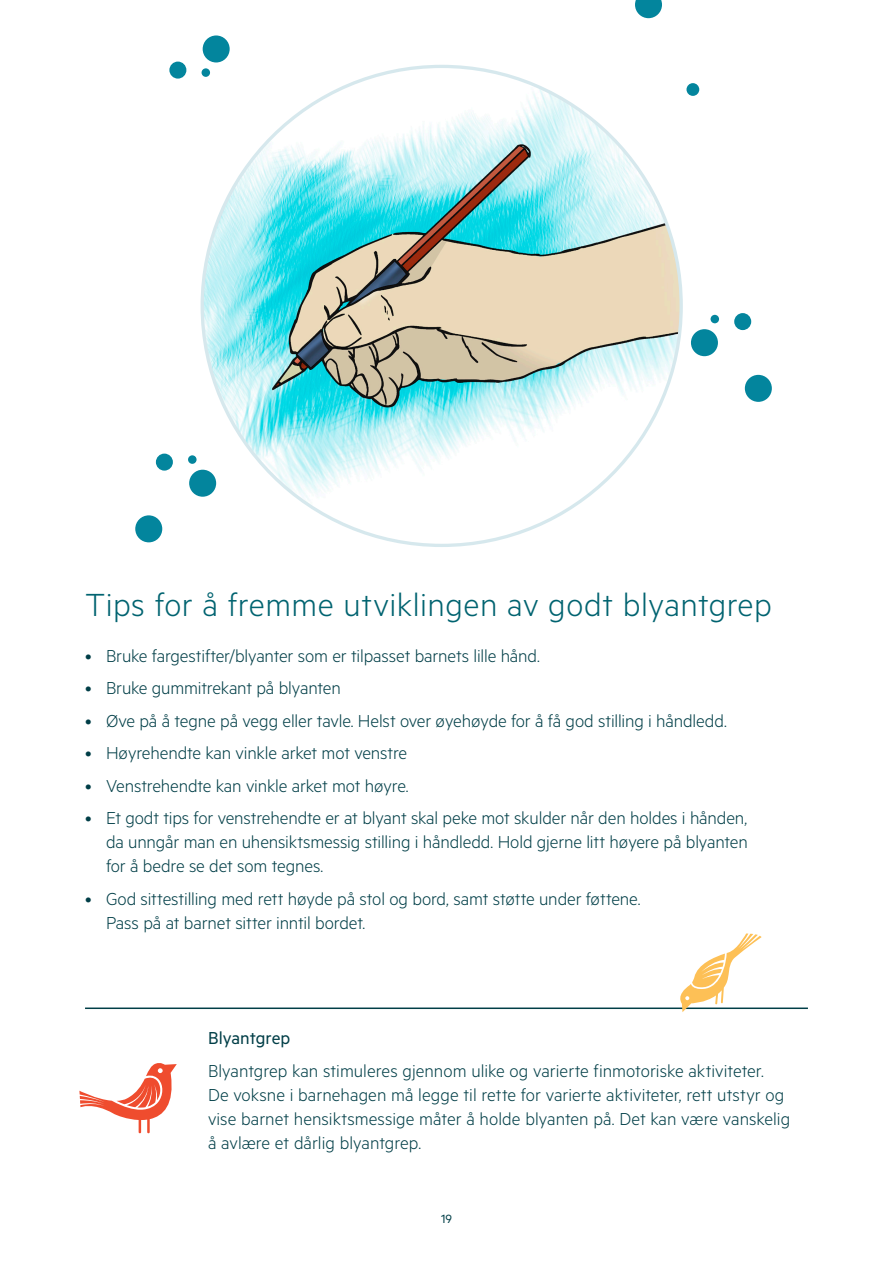
<style>
.page{position:relative;width:893px;height:1263px;background:#fff}
.page>*{position:absolute;margin:0;border:0;box-sizing:border-box;transform-origin:0 0}
.HiB_tekst_Metric_lig{font:300 36px "Metric";letter-spacing:.015em;color:#006370}
.HiB_tekst_Metric_lig-2{font:300 19.5px/24px "Metric";letter-spacing:-.005em;color:#003e47}
.HiB_tekst_Metric_lig-3{font:19.5px "Metric";color:#003e47}
.t1{font:13.5px "Metric";color:#003e47}
</style>
<div class="page">
<hr style="left:85px;top:1007px;width:723px;height:2px;background:#003e47">
<svg style="left:79px;top:1063px;width:98px;height:71px"></svg>
<img style="left:202px;top:66px;width:479px;height:479px;border-radius:239px">
<svg style="left:635px;top:0;width:27px;height:18px"></svg>
<div style="left:686px;top:83px;width:13px;height:13px;background:#03859d;border-radius:50%"></div>
<div style="left:169px;top:62px;width:17px;height:17px;background:#03859d;border-radius:50%"></div>
<div style="left:203px;top:35px;width:27px;height:27px;background:#03859d;border-radius:50%"></div>
<div style="left:202px;top:68px;width:8px;height:9px;background:#03859d;border-radius:50%"></div>
<div style="left:734px;top:313px;width:17px;height:17px;background:#03859d;border-radius:50%"></div>
<div style="left:691px;top:329px;width:27px;height:27px;background:#03859d;border-radius:50%"></div>
<div style="left:745px;top:375px;width:27px;height:27px;background:#03859d;border-radius:50%"></div>
<div style="left:710px;top:315px;width:9px;height:8px;background:#03859d;border-radius:50%"></div>
<div style="left:156px;top:454px;width:17px;height:17px;background:#03859d;border-radius:50%"></div>
<div style="left:189px;top:470px;width:27px;height:27px;background:#03859d;border-radius:50%"></div>
<div style="left:135px;top:515px;width:27px;height:27px;background:#03859d;border-radius:50%"></div>
<div style="left:188px;top:455px;width:9px;height:9px;background:#03859d;border-radius:50%"></div>
<svg style="left:677px;top:933px;width:84px;height:79px"></svg>
<p class="HiB_tekst_Metric_lig" style="left:85px;top:584px;width:688px">Tips for å fremme utviklingen av godt blyantgrep</p>
<p class="HiB_tekst_Metric_lig-2" style="left:85px;top:643px;width:456px">• Bruke fargestifter/blyanter som er tilpasset barnets lille hånd.</p>
<p class="HiB_tekst_Metric_lig-2" style="left:85px;top:675px;width:257px">• Bruke gummitrekant på blyanten</p>
<p class="HiB_tekst_Metric_lig-2" style="left:85px;top:708px;width:643px">• Øve på å tegne på vegg eller tavle. Helst over øyehøyde for å få god stilling i håndledd.</p>
<p class="HiB_tekst_Metric_lig-2" style="left:85px;top:740px;width:324px">• Høyrehendte kan vinkle arket mot venstre</p>
<p class="HiB_tekst_Metric_lig-2" style="left:85px;top:773px;width:325px">• Venstrehendte kan vinkle arket mot høyre.</p>
<p class="HiB_tekst_Metric_lig-2" style="left:106px;top:805px;width:643px;text-align:justify;text-indent:-21px">• Et godt tips for venstrehendte er at blyant skal peke mot skulder når den holdes i hånden, da unngår man en uhensiktsmessig stilling i håndledd. Hold gjerne litt høyere på blyanten for å bedre se det som tegnes.</p>
<p class="HiB_tekst_Metric_lig-2" style="left:106px;top:886px;width:536px;text-indent:-21px">• God sittestilling med rett høyde på stol og bord, samt støtte under føttene.<br>Pass på at barnet sitter inntil bordet.</p>
<p class="HiB_tekst_Metric_lig-3" style="left:208px;top:1027px;width:84px">Blyantgrep</p>
<p class="HiB_tekst_Metric_lig-2" style="left:208px;top:1058px;width:584px">Blyantgrep kan stimuleres gjennom ulike og varierte finmotoriske aktiviteter.<br>De voksne i barnehagen må legge til rette for varierte aktiviteter, rett utstyr og vise barnet hensiktsmessige måter å holde blyanten på. Det kan være vanskelig å avlære et dårlig blyantgrep.</p>
<p class="t1" style="left:441px;top:1211px;width:12px">19</p>
</div>
